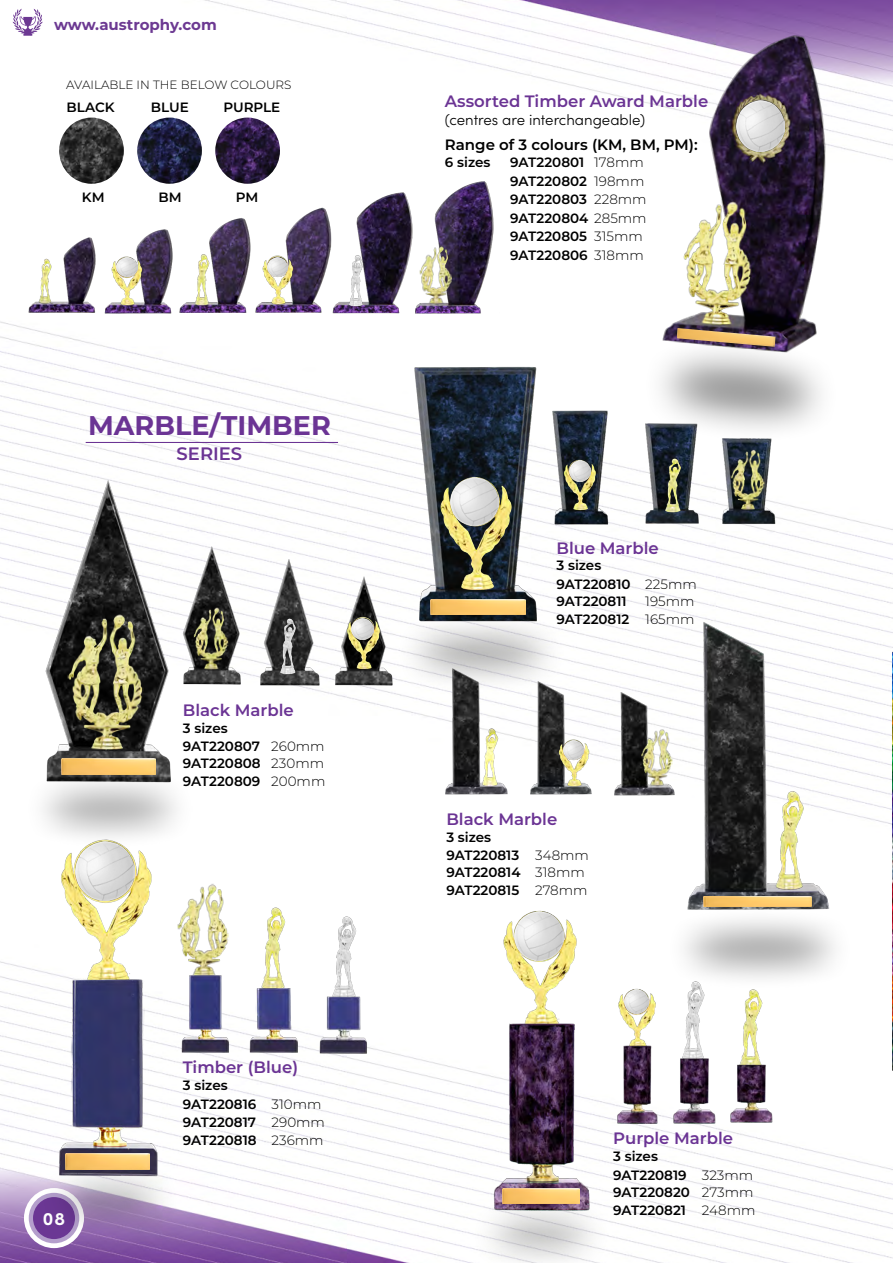
<style>
.page{position:relative;width:893px;height:1263px;background:#fff}
.page>*{position:absolute;margin:0;border:0;box-sizing:border-box;transform-origin:0 0}
.t1{font:700 27px "Montserrat";color:#6b3494}
.t2{font:600 18px "Montserrat";color:#6b3494}
.t3{font:700 18px "Sofia Pro";color:#fff}
.t4{font:600 16.5px "Montserrat";color:#6b3494}
.t5{font:300 15px "Sofia Pro";color:#000}
.t6{font:600 15px "Montserrat";color:#000}
.t7{font:700 15px "Montserrat";color:#6c3992}
.t8{font:600 13.5px/18.5px "Montserrat";color:#000}
.t9{font:300 13.5px/18px "Montserrat";color:#000;text-align:right}
.t10{font:300 12px "Montserrat";color:#000}
.s1{font-weight:300}
.s2{font-weight:600}
</style>
<div class="page">
<img style="left:0;top:0;width:893px;height:1263px">
<svg style="left:13px;top:9px;width:30px;height:27px"></svg>
<svg style="left:24px;top:1188px;width:60px;height:60px"></svg>
<svg style="left:31px;top:1195px;width:46px;height:46px"></svg>
<div style="left:29px;top:1193px;width:50px;height:50px;border:4px solid #b49fcc;border-radius:50%"></div>
<div style="left:664px;top:907px;width:191px;height:82px;background:#000;opacity:.5"></div>
<svg style="left:691px;top:937px;width:137px;height:22px;background:#c6c6c6"></svg>
<img style="left:616px;top:987px;width:41px;height:48px">
<img style="left:624px;top:989px;width:25px;height:25px">
<img style="left:530px;top:672px;width:62px;height:139px">
<img style="left:613px;top:685px;width:62px;height:114px">
<img style="left:717px;top:443px;width:60px;height:82px">
<img style="left:639px;top:419px;width:62px;height:108px">
<img style="left:327px;top:572px;width:72px;height:117px">
<img style="left:253px;top:560px;width:75px;height:128px">
<img style="left:23px;top:232px;width:78px;height:81px">
<img style="left:101px;top:222px;width:75px;height:92px">
<img style="left:176px;top:215px;width:77px;height:99px">
<img style="left:253px;top:206px;width:75px;height:108px">
<img style="left:328px;top:191px;width:92px;height:124px">
<img style="left:406px;top:178px;width:96px;height:136px">
<img style="left:419px;top:246px;width:34px;height:60px">
<img style="left:109px;top:255px;width:35px;height:50px">
<img style="left:194px;top:252px;width:17px;height:53px">
<img style="left:348px;top:253px;width:17px;height:54px">
<img style="left:260px;top:255px;width:35px;height:50px">
<img style="left:192px;top:543px;width:59px;height:145px">
<img style="left:193px;top:607px;width:36px;height:64px">
<img style="left:280px;top:617px;width:17px;height:57px">
<img style="left:344px;top:616px;width:37px;height:54px">
<img style="left:665px;top:456px;width:17px;height:56px">
<img style="left:445px;top:692px;width:63px;height:112px">
<img style="left:481px;top:727px;width:19px;height:60px">
<img style="left:556px;top:738px;width:34px;height:49px">
<img style="left:640px;top:729px;width:33px;height:58px">
<img style="left:117px;top:257px;width:20px;height:20px">
<img style="left:176px;top:883px;width:54px;height:95px">
<img style="left:177px;top:948px;width:56px;height:109px">
<img style="left:38px;top:257px;width:15px;height:47px">
<img style="left:268px;top:257px;width:20px;height:20px">
<img style="left:627px;top:29px;width:228px;height:335px">
<img style="left:736px;top:101px;width:48px;height:50px">
<img style="left:352px;top:618px;width:21px;height:21px">
<img style="left:564px;top:740px;width:19px;height:19px">
<img style="left:551px;top:409px;width:62px;height:117px">
<img style="left:562px;top:458px;width:36px;height:53px">
<img style="left:569px;top:460px;width:21px;height:21px">
<img style="left:54px;top:849px;width:103px;height:108px">
<img style="left:49px;top:957px;width:116px;height:205px">
<img style="left:75px;top:849px;width:60px;height:51px">
<img style="left:25px;top:473px;width:167px;height:296px">
<img style="left:66px;top:612px;width:79px;height:142px">
<img style="left:686px;top:611px;width:145px;height:323px">
<img style="left:774px;top:787px;width:32px;height:104px">
<img style="left:409px;top:362px;width:140px;height:251px">
<img style="left:434px;top:474px;width:81px;height:118px">
<img style="left:451px;top:478px;width:47px;height:47px">
<img style="left:59px;top:118px;width:65px;height:66px">
<img style="left:215px;top:118px;width:65px;height:66px">
<img style="left:137px;top:118px;width:65px;height:66px">
<img style="left:613px;top:1035px;width:47px;height:93px">
<img style="left:497px;top:908px;width:83px;height:91px">
<img style="left:514px;top:912px;width:49px;height:48px">
<img style="left:484px;top:999px;width:114px;height:198px">
<hr style="left:86px;top:442px;width:252px;height:1px;background:#6b3494">
<img style="left:892px;top:577px;width:1px;height:507px">
<img style="left:681px;top:979px;width:26px;height:53px">
<img style="left:669px;top:1032px;width:49px;height:96px">
<img style="left:739px;top:986px;width:25px;height:63px">
<img style="left:727px;top:1049px;width:49px;height:79px">
<img style="left:730px;top:449px;width:35px;height:63px">
<img style="left:261px;top:905px;width:26px;height:43px">
<img style="left:332px;top:914px;width:26px;height:77px">
<img style="left:246px;top:948px;width:55px;height:109px">
<img style="left:315px;top:991px;width:56px;height:67px">
<img style="left:677px;top:328px;width:99px;height:8px">
<img style="left:431px;top:600px;width:94px;height:13px">
<img style="left:61px;top:759px;width:95px;height:10px">
<img style="left:703px;top:897px;width:108px;height:9px">
<img style="left:65px;top:1153px;width:84px;height:9px">
<img style="left:503px;top:1188px;width:76px;height:9px">
<div style="left:640px;top:336px;width:201px;height:107px;background:#000;opacity:.5"></div>
<svg style="left:671px;top:368px;width:139px;height:43px;background:#c2c2c2"></svg>
<div style="left:22px;top:769px;width:175px;height:80px;background:#000;opacity:.5"></div>
<svg style="left:49px;top:799px;width:121px;height:20px;background:#ccc"></svg>
<div style="left:393px;top:613px;width:175px;height:79px;background:#000;opacity:.5"></div>
<svg style="left:420px;top:643px;width:121px;height:19px;background:#c9c9c9"></svg>
<div style="left:38px;top:1162px;width:144px;height:75px;background:#000;opacity:.5"></div>
<svg style="left:64px;top:1192px;width:92px;height:15px"></svg>
<div style="left:469px;top:1197px;width:144px;height:66px;background:#000;opacity:.5"></div>
<svg style="left:495px;top:1227px;width:92px;height:15px"></svg>
<p class="t7" style="left:54px;top:14px;width:164px">www.austrophy.com</p>
<p class="t10" style="left:66px;top:77px;width:227px">AVAILABLE IN THE BELOW COLOURS</p>
<p class="t8" style="left:67px;top:98px;width:50px">BLACK</p>
<p class="t8" style="left:151px;top:98px;width:39px">BLUE</p>
<p class="t8" style="left:223px;top:98px;width:58px">PURPLE</p>
<p class="t8" style="left:82px;top:187px;width:24px">KM</p>
<p class="t8" style="left:158px;top:187px;width:25px">BM</p>
<p class="t8" style="left:236px;top:187px;width:24px">PM</p>
<h1 class="t1" style="left:88px;top:406px;width:244px">MARBLE/TIMBER</h1>
<h2 class="t2" style="left:177px;top:441px;width:67px">SERIES</h2>
<p class="t4" style="left:183px;top:698px;width:112px">Black Marble</p>
<p class="t8" style="left:183px;top:718px;width:143px">3 sizes<br>9AT220807 <span class="s1">260mm</span></p>
<p class="t8" style="left:183px;top:754px;width:144px;line-height:18px">9AT220808 <span class="s1">230mm<br></span>9AT220809 <span class="s1">200mm</span></p>
<h2 class="t3" style="left:43px;top:1204px;width:24px">08</h2>
<p class="t4" style="left:183px;top:1056px;width:117px">Timber (Blue)</p>
<p class="t8" style="left:183px;top:1076px;width:144px">3 sizes<br>9AT220816 <span class="s1">310mm<br></span>9AT220817 <span class="s1">290mm<br></span>9AT220818 <span class="s1">236mm</span></p>
<p class="t4" style="left:445px;top:89px;width:265px">Assorted Timber Award Marble</p>
<p class="t5" style="left:445px;top:109px;width:202px">(centres are interchangeable)</p>
<p class="t6" style="left:445px;top:134px;width:254px">Range of 3 colours (KM, BM, PM):</p>
<p class="t8" style="left:445px;top:153px;width:47px">6 sizes</p>
<p class="t8" style="left:510px;top:153px;width:138px">9AT220801 <span class="s1">178mm<br></span>9AT220802 <span class="s1">198mm<br></span>9AT220803 <span class="s1">228mm<br></span>9AT220804 <span class="s1">285mm<br></span>9AT220805 <span class="s1">315mm<br></span>9AT220806 <span class="s1">318mm</span></p>
<p class="t4" style="left:556px;top:536px;width:104px">Blue Marble</p>
<p class="t8" style="left:556px;top:556px;width:142px">3 sizes<br>9AT220810 <span class="s1">225mm</span></p>
<p class="t8" style="left:556px;top:591px;width:72px">9AT220811</p>
<p class="t9" style="left:556px;top:592px;width:139px">195mm<br><span class="s2">9AT220812</span> 165mm</p>
<p class="t4" style="left:446px;top:807px;width:112px">Black Marble</p>
<p class="t8" style="left:446px;top:827px;width:144px">3 sizes<br>9AT220813 <span class="s1">348mm</span></p>
<p class="t8" style="left:446px;top:863px;width:143px;line-height:18px">9AT220814 <span class="s1">318mm<br></span>9AT220815 <span class="s1">278mm</span></p>
<p class="t4" style="left:613px;top:1127px;width:121px">Purple Marble</p>
<p class="t8" style="left:613px;top:1146px;width:142px">3 sizes<br>9AT220819 <span class="s1">323mm</span></p>
<p class="t8" style="left:613px;top:1182px;width:144px;line-height:18px">9AT220820 <span class="s1">273mm<br></span>9AT220821 <span class="s1">248mm</span></p>
</div>
